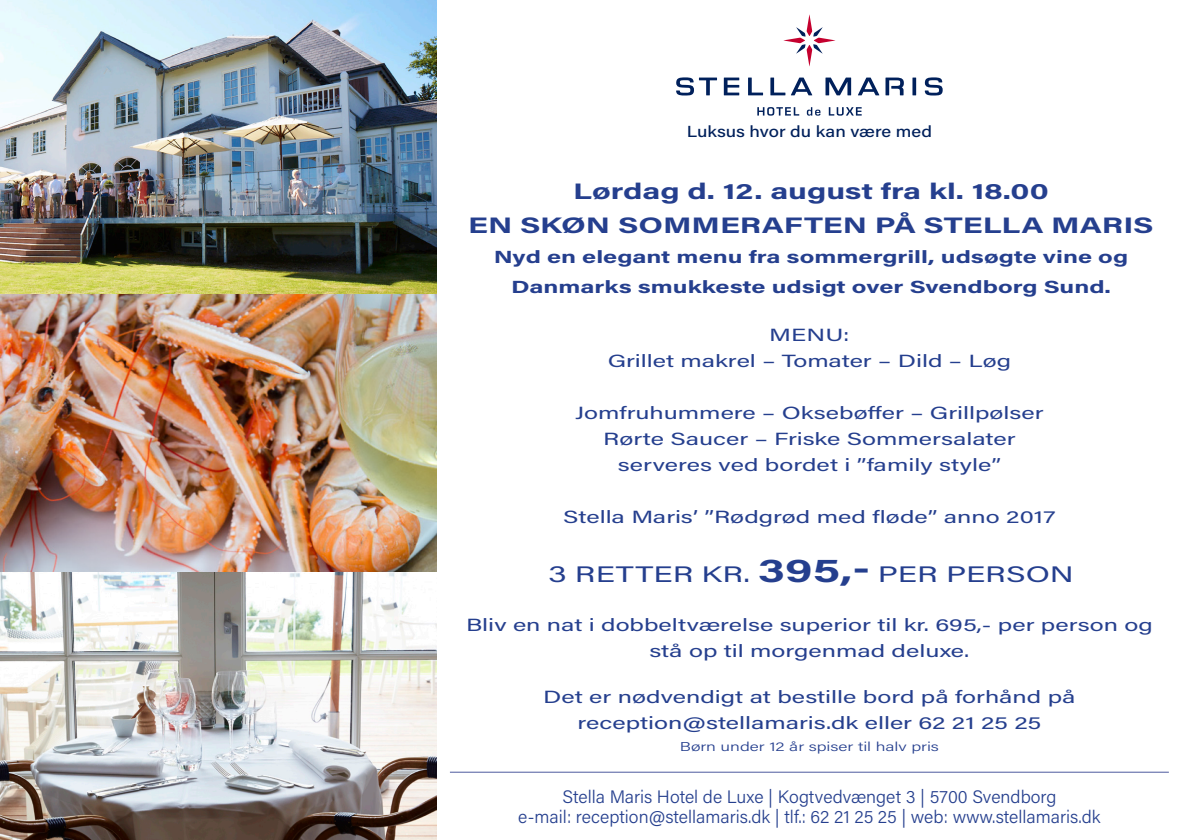
<style>
.page{position:relative;width:1191px;height:840px;background:#fff}
.page>*{position:absolute;margin:0;border:0;box-sizing:border-box;transform-origin:0 0}
.t1{font:700 22.4px "Acumin Pro";letter-spacing:-.005em;color:#253f8e;scale:1.44 1}
.t2{font:22.4px "Acumin Pro";color:#253f8e;scale:1.44 1}
.t3{font:300 18px "Acumin Pro";color:#253f8e}
.t4{font:17.6px/26px "Acumin Pro";color:#253f8e;text-align:center;scale:1.44 1}
.t5{font:700 17.6px "Acumin Pro";color:#253f8e;scale:1.44 1}
.t6{font:500 16px "Acumin Pro";color:#00205b;scale:1.15 1}
.t7{font:300 12.8px "Acumin Pro";color:#253f8e;scale:1.38 1}
.s1{font-weight:700;font-size:32px}
</style>
<div class="page">
<svg style="left:783px;top:15px;width:52px;height:51px"></svg>
<svg style="left:757px;top:107px;width:104px;height:9px"></svg>
<svg style="left:724px;top:77px;width:15px;height:18px"></svg>
<svg style="left:748px;top:77px;width:15px;height:18px"></svg>
<svg style="left:770px;top:77px;width:15px;height:18px"></svg>
<svg style="left:912px;top:77px;width:4px;height:18px"></svg>
<svg style="left:858px;top:77px;width:21px;height:18px"></svg>
<svg style="left:825px;top:77px;width:26px;height:18px"></svg>
<svg style="left:791px;top:77px;width:21px;height:18px"></svg>
<svg style="left:885px;top:77px;width:19px;height:18px"></svg>
<svg style="left:676px;top:77px;width:41px;height:18px"></svg>
<svg style="left:924px;top:77px;width:18px;height:18px"></svg>
<img style="left:0;top:0;width:437px;height:839px">
<hr style="left:450px;top:771px;width:718px;height:1px;background:#4d5a9e">
<p class="t6" style="left:687px;top:120px;width:215px">Luksus hvor du kan være med</p>
<p class="t1" style="left:573px;top:175px;width:332px">Lørdag d. 12. august fra kl. 18.00</p>
<p class="t1" style="left:468px;top:209px;width:477px">EN SKØN SOMMERAFTEN PÅ STELLA MARIS</p>
<p class="t5" style="left:494px;top:244px;width:442px">Nyd en elegant menu fra sommergrill, udsøgte vine og</p>
<p class="t5" style="left:511px;top:274px;width:418px">Danmarks smukkeste udsigt over Svendborg Sund.</p>
<p class="t4" style="left:769px;top:321px;width:57px">MENU:</p>
<p class="t4" style="left:607px;top:347px;width:282px">Grillet makrel – Tomater – Dild – Løg</p>
<p class="t4" style="left:575px;top:399px;width:327px">Jomfruhummere – Oksebøffer – Grillpølser</p>
<p class="t4" style="left:603px;top:425px;width:288px">Rørte Saucer – Friske Sommersalater</p>
<p class="t4" style="left:617px;top:451px;width:268px">serveres ved bordet i ”family style”</p>
<p class="t4" style="left:563px;top:503px;width:343px">Stella Maris’ ”Rødgrød med fløde” anno 2017</p>
<p class="t2" style="left:548px;top:558px;width:367px">3 RETTER KR. <span class="s1">395,-</span> PER PERSON</p>
<p class="t4" style="left:466px;top:610px;width:478px">Bliv en nat i dobbeltværelse superior til kr. 695,- per person og stå op til morgenmad deluxe.</p>
<p class="t4" style="left:543px;top:682px;width:371px">Det er nødvendigt at bestille bord på forhånd på</p>
<p class="t4" style="left:577px;top:708px;width:323px">reception@stellamaris.dk eller 62 21 25 25</p>
<p class="t7" style="left:680px;top:737px;width:189px">Børn under 12 år spiser til halv pris</p>
<p class="t3" style="left:562px;top:783px;width:495px">Stella Maris Hotel de Luxe | Kogtvedvænget 3 | 5700 Svendborg</p>
<p class="t3" style="left:518px;top:803px;width:584px">e-mail: reception@stellamaris.dk | tlf.: 62 21 25 25 | web: www.stellamaris.dk</p>
</div>
